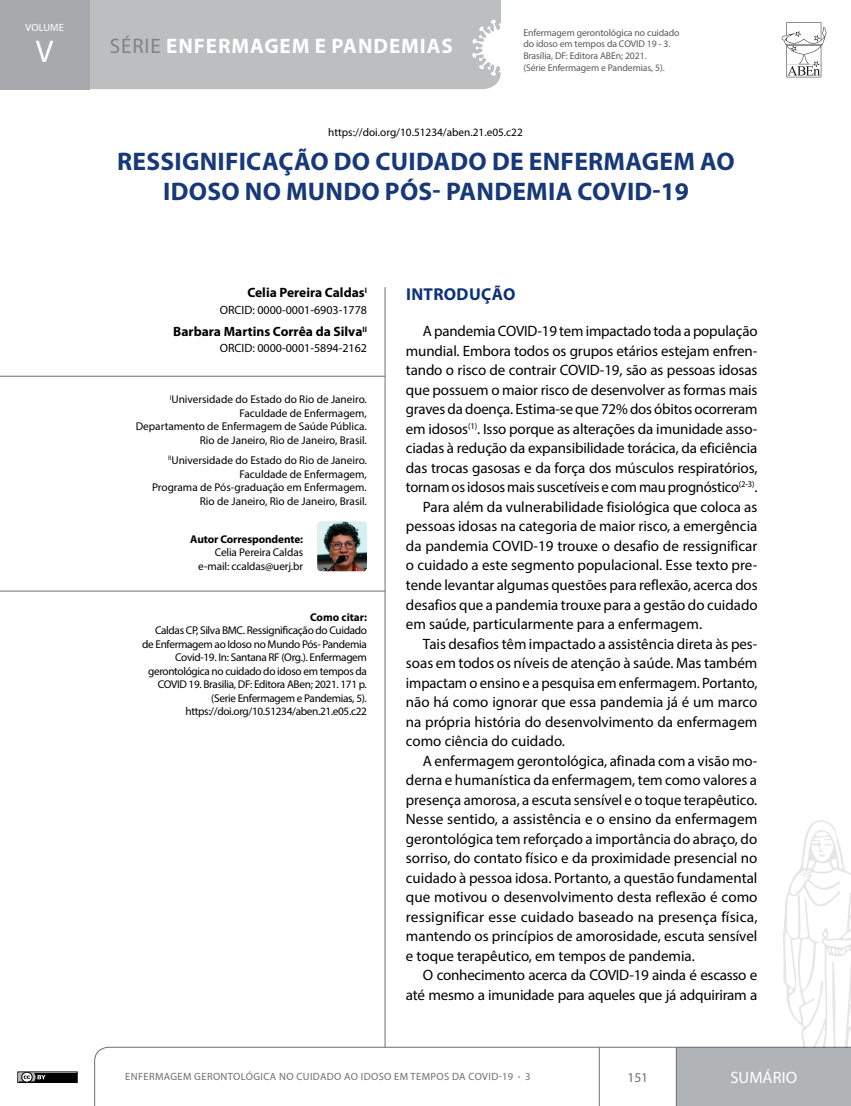
<style>
.page{position:relative;width:851px;height:1106px;background:#fff}
.page>*{position:absolute;margin:0;border:0;box-sizing:border-box;transform-origin:0 0}
.t1{font:31.5px "Myriad Pro";color:#fff}
.t2{font:700 25.5px/30px "Myriad Pro";letter-spacing:.01em;color:#173979;text-align:center}
.t3{font:700 21px "Myriad Pro";letter-spacing:.045em;color:#fff}
.t4{font:700 17.25px "Myriad Pro";letter-spacing:.02em;color:#0e3178}
.t5{font:16.5px "Myriad Pro";letter-spacing:.005em;color:#fff}
.t6{font:15px "Myriad Pro";color:#000}
.t7{font:15px "Myriad Pro";letter-spacing:-.02em;color:#000}
.t8{font:700 13.5px "Myriad Pro";color:#000}
.t9{font:13.5px "Myriad Pro";color:#6d6e71}
.t10{font:12px "Myriad Pro";color:#000}
.t11{font:11.25px/13.5px "Myriad Pro";letter-spacing:-.01em;color:#000;text-align:right}
.t12{font:11.25px/13.5px "Myriad Pro";letter-spacing:-.03em;color:#000;text-align:right}
.t13{font:700 11.25px "Myriad Pro";letter-spacing:-.01em;color:#000}
.t14{font:10.5px "Myriad Pro";letter-spacing:.035em;color:#6d6e71}
.t15{font:10.5px "Myriad Pro";letter-spacing:.005em;color:#fff}
.t16{font:9.75px/11.7px "Myriad Pro";letter-spacing:-.01em;color:#58595b}
.s1{font-weight:400;color:#808285}
.s2{font-size:7.5px}
</style>
<div class="page">
<svg style="left:94px;top:1046px;width:756px;height:60px"></svg>
<svg style="left:782px;top:820px;width:68px;height:227px"></svg>
<div style="left:89px;top:0;width:412px;height:89px;background:#bcbec0"></div>
<svg style="left:781px;top:22px;width:45px;height:55px"></svg>
<div style="left:0;top:0;width:89px;height:89px;background:#a7a9ac"></div>
<div style="left:17px;top:1071px;width:61px;height:11px;border:1px solid #000"></div>
<div style="left:19px;top:1073px;width:57px;height:8px;background:#000"></div>
<svg style="left:19px;top:1073px;width:27px;height:8px"></svg>
<hr style="left:385px;top:287px;width:1px;height:760px;background:#6d6e71">
<img style="left:317px;top:521px;width:50px;height:50px">
<hr style="left:0;top:376px;width:385px;height:1px;background:#6d6e71">
<hr style="left:0;top:591px;width:385px;height:1px;background:#6d6e71">
<p class="t15" style="left:25px;top:21px;width:40px">VOLUME</p>
<h1 class="t1" style="left:36px;top:32px;width:19px">V</h1>
<h3 class="t3" style="left:110px;top:34px;width:344px"><span class="s1">SÉRIE</span> ENFERMAGEM E PANDEMIAS</h3>
<p class="t16" style="left:523px;top:26px;width:158px">Enfermagem gerontológica no cuidado do idoso em tempos da COVID 19 - 3.<br>Brasília, DF: Editora ABEn; 2021.<br>(Série Enfermagem e Pandemias, 5).</p>
<p class="t11" style="left:328px;top:126px;width:196px">https://doi.org/10.51234/aben.21.e05.c22</p>
<h2 class="t2" style="left:117px;top:147px;width:619px">RESSIGNIFICAÇÃO DO CUIDADO DE ENFERMAGEM AO<br>IDOSO NO MUNDO PÓS- PANDEMIA COVID-19</h2>
<p class="t8" style="left:247px;top:285px;width:121px">Celia Pereira Caldas<sup>I</sup></p>
<p class="t10" style="left:220px;top:302px;width:149px">ORCID: 0000-0001-6903-1778</p>
<p class="t8" style="left:173px;top:324px;width:195px">Barbara Martins Corrêa da Silva<sup>II</sup></p>
<p class="t10" style="left:220px;top:341px;width:149px">ORCID: 0000-0001-5894-2162</p>
<p class="t11" style="left:136px;top:392px;width:233px"><sup>I</sup>Universidade do Estado do Rio de Janeiro.<br>Faculdade de Enfermagem,<br>Departamento de Enfermagem de Saúde Pública.<br>Rio de Janeiro, Rio de Janeiro, Brasil.</p>
<p class="t11" style="left:152px;top:453px;width:216px"><sup>II</sup>Universidade do Estado do Rio de Janeiro.<br>Faculdade de Enfermagem,<br>Programa de Pós-graduação em Enfermagem.<br>Rio de Janeiro, Rio de Janeiro, Brasil.</p>
<p class="t13" style="left:190px;top:533px;width:114px">Autor Correspondente:</p>
<p class="t11" style="left:198px;top:545px;width:106px">Celia Pereira Caldas e-mail: ccaldas@uerj.br</p>
<p class="t13" style="left:310px;top:611px;width:58px">Como citar:</p>
<p class="t12" style="left:142px;top:623px;width:226px">Caldas CP, Silva BMC. Ressignificação do Cuidado de Enfermagem ao Idoso no Mundo Pós- Pandemia Covid-19. In: Santana RF (Org.). Enfermagem gerontológica no cuidado do idoso em tempos da COVID 19. Brasilia, DF: Editora ABen; 2021. 171 p. (Serie Enfermagem e Pandemias, 5). https://doi.org/10.51234/aben.21.e05.c22</p>
<p class="t4" style="left:406px;top:284px;width:111px">INTRODUÇÃO</p>
<p class="t6" style="left:423px;top:322px;width:336px">A pandemia COVID-19 tem impactado toda a população</p>
<p class="t6" style="left:406px;top:341px;width:353px">mundial. Embora todos os grupos etários estejam enfren-</p>
<p class="t6" style="left:406px;top:361px;width:353px">tando o risco de contrair COVID-19, são as pessoas idosas</p>
<p class="t6" style="left:406px;top:380px;width:353px">que possuem o maior risco de desenvolver as formas mais</p>
<p class="t6" style="left:406px;top:400px;width:353px">graves da doença. Estima-se que 72% dos óbitos ocorreram</p>
<p class="t6" style="left:406px;top:419px;width:353px">em idosos<sup>(1)</sup>. Isso porque as alterações da imunidade asso-</p>
<p class="t6" style="left:406px;top:439px;width:353px">ciadas à redução da expansibilidade torácica, da eficiência</p>
<p class="t6" style="left:406px;top:458px;width:353px">das trocas gasosas e da força dos músculos respiratórios,</p>
<p class="t6" style="left:406px;top:478px;width:353px">tornam os idosos mais suscetíveis e com mau prognóstico<sup>(2-3)</sup>.</p>
<p class="t6" style="left:423px;top:497px;width:336px">Para além da vulnerabilidade fisiológica que coloca as</p>
<p class="t6" style="left:406px;top:517px;width:353px">pessoas idosas na categoria de maior risco, a emergência</p>
<p class="t6" style="left:406px;top:536px;width:353px">da pandemia COVID-19 trouxe o desafio de ressignificar</p>
<p class="t6" style="left:406px;top:556px;width:353px">o cuidado a este segmento populacional. Esse texto pre-</p>
<p class="t6" style="left:406px;top:575px;width:353px">tende levantar algumas questões para reflexão, acerca dos</p>
<p class="t6" style="left:406px;top:595px;width:353px">desafios que a pandemia trouxe para a gestão do cuidado</p>
<p class="t6" style="left:406px;top:614px;width:297px">em saúde, particularmente para a enfermagem.</p>
<p class="t6" style="left:423px;top:634px;width:336px">Tais desafios têm impactado a assistência direta às pes-</p>
<p class="t6" style="left:406px;top:653px;width:353px">soas em todos os níveis de atenção à saúde. Mas também</p>
<p class="t6" style="left:406px;top:673px;width:353px">impactam o ensino e a pesquisa em enfermagem. Portanto,</p>
<p class="t6" style="left:406px;top:692px;width:353px">não há como ignorar que essa pandemia já é um marco</p>
<p class="t6" style="left:406px;top:712px;width:353px">na própria história do desenvolvimento da enfermagem</p>
<p class="t6" style="left:406px;top:731px;width:160px">como ciência do cuidado.</p>
<p class="t6" style="left:423px;top:751px;width:336px">A enfermagem gerontológica, afinada com a visão mo-</p>
<p class="t6" style="left:406px;top:770px;width:352px">derna e humanística da enfermagem, tem como valores a</p>
<p class="t6" style="left:406px;top:790px;width:352px">presença amorosa, a escuta sensível e o toque terapêutico.</p>
<p class="t6" style="left:406px;top:809px;width:353px">Nesse sentido, a assistência e o ensino da enfermagem</p>
<p class="t6" style="left:406px;top:829px;width:353px">gerontológica tem reforçado a importância do abraço, do</p>
<p class="t6" style="left:406px;top:848px;width:353px">sorriso, do contato físico e da proximidade presencial no</p>
<p class="t6" style="left:406px;top:868px;width:353px">cuidado à pessoa idosa. Portanto, a questão fundamental</p>
<p class="t6" style="left:406px;top:887px;width:353px">que motivou o desenvolvimento desta reflexão é como</p>
<p class="t6" style="left:406px;top:907px;width:353px">ressignificar esse cuidado baseado na presença física,</p>
<p class="t6" style="left:406px;top:926px;width:353px">mantendo os princípios de amorosidade, escuta sensível</p>
<p class="t6" style="left:406px;top:946px;width:290px">e toque terapêutico, em tempos de pandemia.</p>
<p class="t7" style="left:423px;top:965px;width:336px">O conhecimento acerca da COVID-19 ainda é escasso e</p>
<p class="t7" style="left:406px;top:985px;width:353px">até mesmo a imunidade para aqueles que já adquiriram a</p>
<p class="t14" style="left:125px;top:1070px;width:407px">ENFERMAGEM GERONTOLÓGICA NO CUIDADO AO IDOSO EM TEMPOS DA COVID-19 <span class="s2">•</span> 3</p>
<p class="t9" style="left:627px;top:1068px;width:22px">151</p>
<p class="t5" style="left:730px;top:1067px;width:68px">SUMÁRIO</p>
</div>
